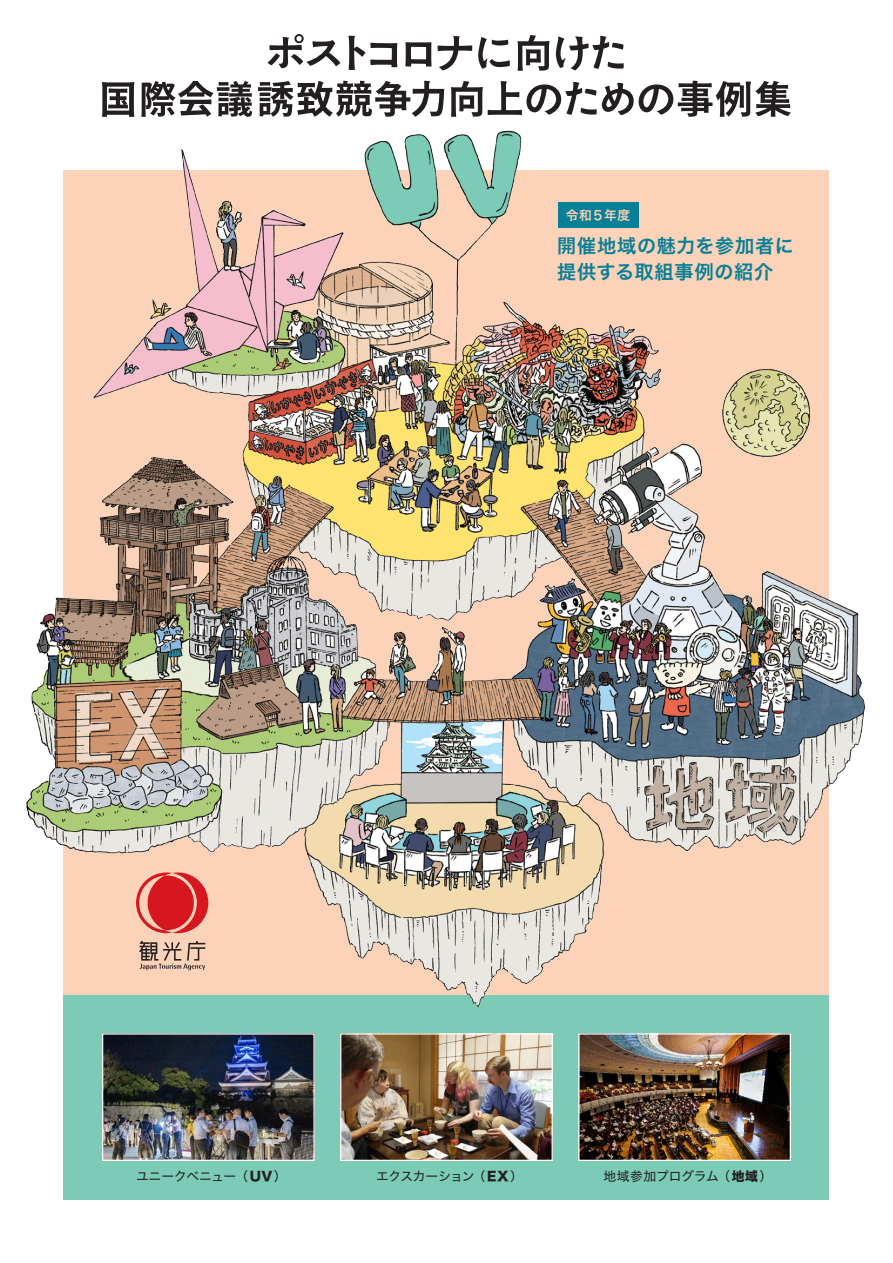
<style>
.page{position:relative;width:893px;height:1263px;background:#fff}
.page>*{position:absolute;margin:0;border:0;box-sizing:border-box;transform-origin:0 0}
.t1{font:19.2px/25.5px "Hira Kaku Pro N W6";letter-spacing:.03em;color:#067f97}
.t2{font:12.75px "Hira Kaku Pro N W4";letter-spacing:-.02em;color:#231f20}
.t3{font:12.75px "Hira Kaku Pro N W6";letter-spacing:.015em;color:#fcd2b8}
.s1{font-family:"Hira Kaku Std N W8"}
</style>
<div class="page">
<div style="left:64px;top:995px;width:765px;height:204px;background:#7ccbb7"></div>
<img style="left:26px;top:130px;width:840px;height:890px">
<img style="left:104px;top:1035px;width:209px;height:124px">
<div style="left:102px;top:1033px;width:213px;height:128px;border:1px solid #fff"></div>
<img style="left:342px;top:1035px;width:209px;height:124px">
<div style="left:340px;top:1033px;width:213px;height:128px;border:1px solid #fff"></div>
<img style="left:580px;top:1035px;width:209px;height:124px">
<div style="left:578px;top:1033px;width:213px;height:128px;border:1px solid #fff"></div>
<svg style="left:102px;top:81px;width:689px;height:36px"></svg>
<svg style="left:268px;top:34px;width:356px;height:37px"></svg>
<div style="left:558px;top:202px;width:80px;height:25px;background:#067f97"></div>
<svg style="left:136px;top:872px;width:72px;height:61px;background:#e35552"></svg>
<svg style="left:139px;top:941px;width:66px;height:29px;background:#c0a18e"></svg>
<p class="t3" style="left:566px;top:203px;width:66px">令和５年度</p>
<h1 class="t1" style="left:557px;top:233px;width:238px">開催地域の魅力を参加者に提供する取組事例の紹介</h1>
<p class="t2" style="left:136px;top:1164px;width:152px">ユニークベニュー（<span class="s1">UV</span>）</p>
<p class="t2" style="left:376px;top:1164px;width:148px">エクスカーション（<span class="s1">EX</span>）</p>
<p class="t2" style="left:603px;top:1164px;width:170px">地域参加プログラム（<span class="s1">地域</span>）</p>
</div>
